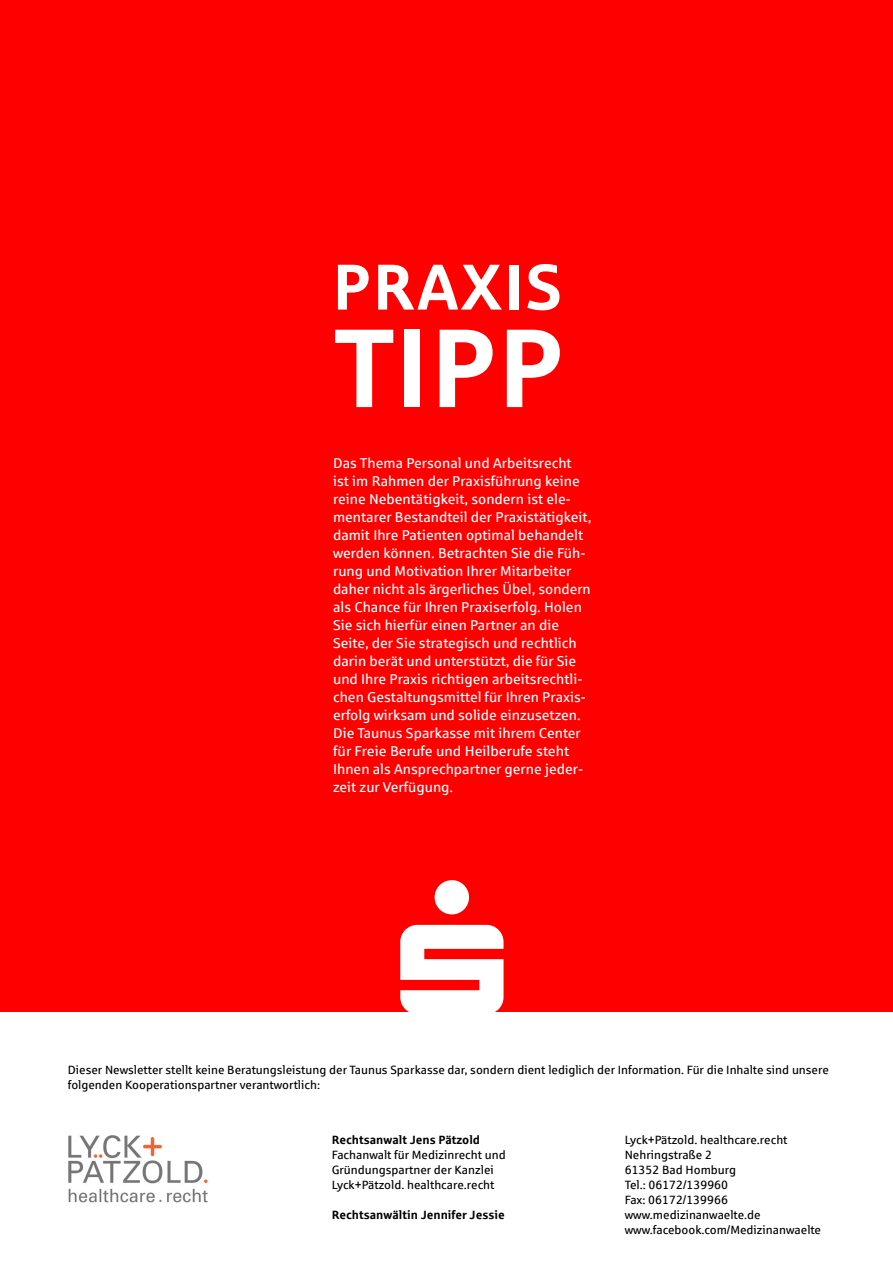
<style>
.page{position:relative;width:893px;height:1263px;background:#f00}
.page>*{position:absolute;margin:0;border:0;box-sizing:border-box;transform-origin:0 0}
.t1{font:700 111.3px "Sparkasse Rg";color:#fff}
.t2{font:700 64.5px "Sparkasse Rg";letter-spacing:.02em;color:#fff}
.t3{font:14.25px/18px "Sparkasse Rg";color:#fff}
.t4{font:12px/15px "Sparkasse Rg";color:#000}
.t5{font:700 12px "Sparkasse Rg";color:#000}
</style>
<div class="page">
<svg style="left:400px;top:880px;width:104px;height:132px"></svg>
<div style="left:0;top:1012px;width:893px;height:251px;background:#fff"></div>
<img style="left:68px;top:1135px;width:140px;height:68px">
<p class="t2" style="left:332px;top:246px;width:231px">PRAXIS</p>
<p class="t1" style="left:334px;top:297px;width:232px">TIPP</p>
<p class="t3" style="left:333px;top:454px;width:260px">Das Thema Personal und Arbeitsrecht<br>ist im Rahmen der Praxisführung keine reine Nebentätigkeit, sondern ist ele&shy;mentarer Bestandteil der Praxistätigkeit, damit Ihre Patienten optimal behandelt werden können. Betrachten Sie die Füh&shy;rung und Motivation Ihrer Mitarbeiter daher nicht als ärgerliches Übel, sondern als Chance für Ihren Praxiserfolg. Holen Sie sich hierfür einen Partner an die Seite, der Sie strategisch und rechtlich darin berät und unterstützt, die für Sie und Ihre Praxis richtigen arbeitsrechtli&shy;chen Gestaltungsmittel für Ihren Praxis&shy;erfolg wirksam und solide einzusetzen.<br>Die Taunus Sparkasse mit ihrem Center für Freie Berufe und Heilberufe steht Ihnen als Ansprechpartner gerne jeder&shy;zeit zur Verfügung.</p>
<p class="t4" style="left:68px;top:1062px;width:762px">Dieser Newsletter stellt keine Beratungsleistung der Taunus Sparkasse dar, sondern dient lediglich der Information. Für die Inhalte sind unsere folgenden Kooperationspartner verantwortlich:</p>
<p class="t5" style="left:332px;top:1132px;width:150px">Rechtsanwalt Jens Pätzold</p>
<p class="t4" style="left:332px;top:1147px;width:176px">Fachanwalt für Medizinrecht und</p>
<p class="t4" style="left:332px;top:1162px;width:164px">Gründungspartner der Kanzlei</p>
<p class="t4" style="left:332px;top:1177px;width:164px">Lyck+Pätzold. healthcare.recht</p>
<p class="t5" style="left:332px;top:1207px;width:175px">Rechtsanwältin Jennifer Jessie</p>
<p class="t4" style="left:625px;top:1132px;width:164px">Lyck+Pätzold. healthcare.recht</p>
<p class="t4" style="left:625px;top:1147px;width:89px">Nehringstraße 2</p>
<p class="t4" style="left:625px;top:1162px;width:113px">61352 Bad Homburg</p>
<p class="t4" style="left:625px;top:1177px;width:105px">Tel.: 06172/139960</p>
<p class="t4" style="left:625px;top:1192px;width:105px">Fax: 06172/139966</p>
<p class="t4" style="left:625px;top:1207px;width:137px">www.medizinanwaelte.de</p>
<p class="t4" style="left:625px;top:1222px;width:198px">www.facebook.com/Medizinanwaelte</p>
</div>
